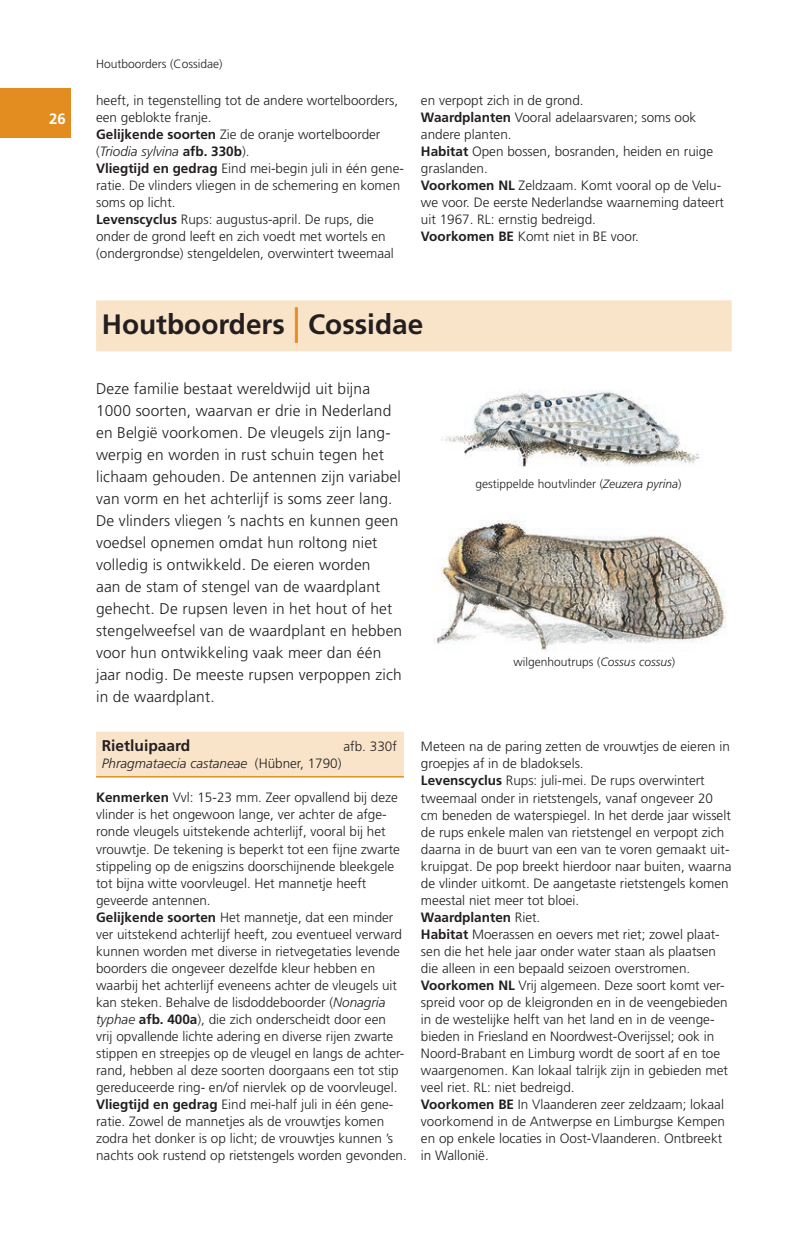
<style>
.page{position:relative;width:795px;height:1249px;background:#fff}
.page>*{position:absolute;margin:0;border:0;box-sizing:border-box;transform-origin:0 0}
.t1{font:700 28px "Frutiger LT";color:#231f20}
.t2{font:300 15.6px/22px "Frutiger LT";letter-spacing:.01em;color:#231f20}
.t3{font:700 15.6px "Frutiger LT";color:#231f20}
.t4{font:700 15px "Frutiger LT";color:#fff}
.t5{font:300 13.6px/17px "Frutiger LT";color:#231f20}
.t6{font:italic 300 13.6px "Frutiger LT";color:#231f20}
.t7{font:300 12px "Frutiger LT";color:#231f20}
.s1{font-weight:700}
.s2{font-style:italic}
.s3{font-weight:400;font-size:35.8px;color:#e38d21}
.s4{font-style:normal}
</style>
<div class="page">
<div style="left:96px;top:300px;width:635px;height:51px;background:#f9e4c9"></div>
<div style="left:0;top:88px;width:70px;height:49px;background:#e38d21"></div>
<div style="left:96px;top:731px;width:308px;height:45px;background:#f9e4c9"></div>
<hr style="left:96px;top:775px;width:308px;height:2px;background:#e38d21">
<img style="left:436px;top:389px;width:290px;height:262px">
<div style="left:468px;top:478px;width:220px;height:25px;background:#fff"></div>
<p class="t4" style="left:49px;top:110px;width:18px">26</p>
<p class="t7" style="left:96px;top:57px;width:128px">Houtboorders (Cossidae)</p>
<p class="t5" style="left:96px;top:92px;width:309px">heeft, in tegenstelling tot de andere wortelboorders, een geblokte franje.<br><span class="s1">Gelijkende soorten</span> Zie de oranje wortelboorder (<span class="s2">Triodia sylvina</span> <span class="s1">afb. 330b</span>).<br><span class="s1">Vliegtijd en gedrag</span> Eind mei-begin juli in één gene&shy;ratie. De vlinders vliegen in de schemering en komen soms op licht.<br><span class="s1">Levenscyclus</span> Rups: augustus-april. De rups, die onder de grond leeft en zich voedt met wortels en (ondergrondse) stengeldelen, overwintert tweemaal</p>
<p class="t5" style="left:421px;top:92px;width:304px">en verpopt zich in de grond.<br><span class="s1">Waardplanten</span> Vooral adelaarsvaren; soms ook andere planten.<br><span class="s1">Habitat</span> Open bossen, bosranden, heiden en ruige graslanden.<br><span class="s1">Voorkomen NL</span> Zeldzaam. Komt vooral op de Velu&shy;we voor. De eerste Nederlandse waarneming dateert uit 1967. RL: ernstig bedreigd.<br><span class="s1">Voorkomen BE</span> Komt niet in BE voor.</p>
<h1 class="t1" style="left:102px;top:307px;width:323px">Houtboorders <span class="s3">|</span> Cossidae</h1>
<p class="t2" style="left:96px;top:377px;width:307px">Deze familie bestaat wereldwijd uit bijna 1000 soorten, waarvan er drie in Nederland en België voorkomen. De vleugels zijn lang&shy;werpig en worden in rust schuin tegen het lichaam gehouden. De antennen zijn variabel van vorm en het achterlijf is soms zeer lang.<br>De vlinders vliegen ’s nachts en kunnen geen voedsel opnemen omdat hun roltong niet volledig is ontwikkeld. De eieren worden<br>aan de stam of stengel van de waardplant gehecht. De rupsen leven in het hout of het stengelweefsel van de waardplant en hebben voor hun ontwikkeling vaak meer dan één jaar nodig. De meeste rupsen verpoppen zich in de waardplant.</p>
<p class="t7" style="left:475px;top:476px;width:207px">gestippelde houtvlinder (<span class="s2">Zeuzera pyrina</span>)</p>
<p class="t7" style="left:513px;top:655px;width:163px">wilgenhoutrups (<span class="s2">Cossus cossus</span>)</p>
<p class="t3" style="left:102px;top:736px;width:90px">Rietluipaard</p>
<p class="t5" style="left:343px;top:738px;width:55px">afb. 330f</p>
<p class="t6" style="left:102px;top:755px;width:241px">Phragmataecia castaneae <span class="s4">(Hübner, 1790)</span></p>
<p class="t5" style="left:96px;top:789px;width:312px"><span class="s1">Kenmerken</span> Vvl: 15-23 mm. Zeer opvallend bij deze vlinder is het ongewoon lange, ver achter de afge&shy;ronde vleugels uitstekende achterlijf, vooral bij het vrouwtje. De tekening is beperkt tot een fijne zwarte stippeling op de enigszins doorschijnende bleekgele tot bijna witte voorvleugel. Het mannetje heeft geveerde antennen.<br><span class="s1">Gelijkende soorten</span> Het mannetje, dat een minder ver uitstekend achterlijf heeft, zou eventueel verward kunnen worden met diverse in rietvegetaties levende boorders die ongeveer dezelfde kleur hebben en waarbij het achterlijf eveneens achter de vleugels uit kan steken. Behalve de lisdoddeboorder (<span class="s2">Nonagria typhae</span> <span class="s1">afb. 400a</span>), die zich onderscheidt door een<br>vrij opvallende lichte adering en diverse rijen zwarte stippen en streepjes op de vleugel en langs de achter&shy;rand, hebben al deze soorten doorgaans een tot stip gereduceerde ring- en/of niervlek op de voorvleugel.<br><span class="s1">Vliegtijd en gedrag</span> Eind mei-half juli in één gene&shy;ratie. Zowel de mannetjes als de vrouwtjes komen zodra het donker is op licht; de vrouwtjes kunnen ’s nachts ook rustend op rietstengels worden gevonden.</p>
<p class="t5" style="left:421px;top:738px;width:312px">Meteen na de paring zetten de vrouwtjes de eieren in groepjes af in de bladoksels.<br><span class="s1">Levenscyclus</span> Rups: juli-mei. De rups overwintert tweemaal onder in rietstengels, vanaf ongeveer 20 cm beneden de waterspiegel. In het derde jaar wisselt de rups enkele malen van rietstengel en verpopt zich daarna in de buurt van een van te voren gemaakt uit&shy;kruipgat. De pop breekt hierdoor naar buiten, waarna de vlinder uitkomt. De aangetaste rietstengels komen meestal niet meer tot bloei.<br><span class="s1">Waardplanten</span> Riet.<br><span class="s1">Habitat</span> Moerassen en oevers met riet; zowel plaat&shy;sen die het hele jaar onder water staan als plaatsen die alleen in een bepaald seizoen overstromen.<br><span class="s1">Voorkomen NL</span> Vrij algemeen. Deze soort komt ver&shy;spreid voor op de kleigronden en in de veengebieden in de westelijke helft van het land en in de veenge&shy;bieden in Friesland en Noordwest-Overijssel; ook in Noord-Brabant en Limburg wordt de soort af en toe waargenomen. Kan lokaal talrijk zijn in gebieden met veel riet. RL: niet bedreigd.<br><span class="s1">Voorkomen BE</span> In Vlaanderen zeer zeldzaam; lokaal voorkomend in de Antwerpse en Limburgse Kempen en op enkele locaties in Oost-Vlaanderen. Ontbreekt in Wallonië.</p>
</div>
